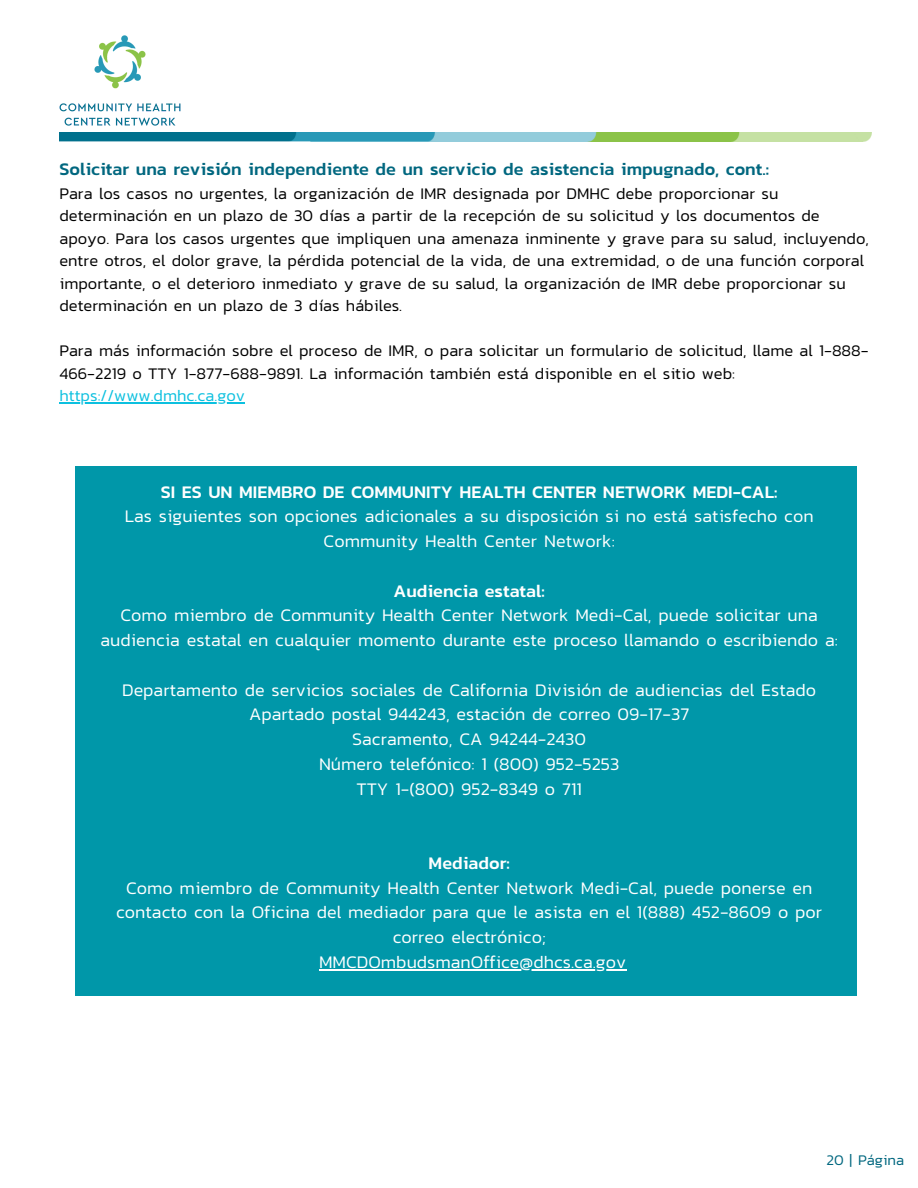
<style>
.page{position:relative;width:918px;height:1188px;background:#fff}
.page>*{position:absolute;margin:0;border:0;box-sizing:border-box;transform-origin:0 0}
.t1{font:300 18px/24.8px "Kanit";color:#fff;text-align:center}
.t2{font:500 18px "Kanit";color:#fff}
.t3{font:500 18px "Kanit";color:#00677f}
.t4{font:300 16.5px/22.5px "Kanit";color:#000}
.t5{font:300 15px "Kanit";color:#00677f}
.s1{color:#0cc0df}
</style>
<div class="page">
<img style="left:59px;top:132px;width:813px;height:9px">
<img style="left:59px;top:35px;width:122px;height:90px">
<hr style="left:59px;top:403px;width:186px;height:1px;background:#0cc0df">
<div style="left:75px;top:466px;width:782px;height:530px;background:#0097a9"></div>
<hr style="left:319px;top:969px;width:307px;height:1px;background:#fff">
<p class="t3" style="left:59px;top:156px;width:711px">Solicitar una revisión independiente de un servicio de asistencia impugnado, cont.:</p>
<p class="t4" style="left:59px;top:182px;width:811px">Para los casos no urgentes, la organización de IMR designada por DMHC debe proporcionar su determinación en un plazo de 30 días a partir de la recepción de su solicitud y los documentos de apoyo. Para los casos urgentes que impliquen una amenaza inminente y grave para su salud, incluyendo, entre otros, el dolor grave, la pérdida potencial de la vida, de una extremidad, o de una función corporal importante, o el deterioro inmediato y grave de su salud, la organización de IMR debe proporcionar su determinación en un plazo de 3 días hábiles.</p>
<p class="t4" style="left:59px;top:339px;width:811px">Para más información sobre el proceso de IMR, o para solicitar un formulario de solicitud, llame al 1-888-<br>466-2219 o TTY 1-877-688-9891. La información también está disponible en el sitio web: <span class="s1">https://www.dmhc.ca.gov</span></p>
<p class="t2" style="left:161px;top:478px;width:618px">SI ES UN MIEMBRO DE COMMUNITY HEALTH CENTER NETWORK MEDI-CAL:</p>
<p class="t1" style="left:125px;top:504px;width:690px">Las siguientes son opciones adicionales a su disposición si no está satisfecho con<br>Community Health Center Network:</p>
<p class="t2" style="left:394px;top:577px;width:153px">Audiencia estatal:</p>
<p class="t1" style="left:101px;top:603px;width:739px">Como miembro de Community Health Center Network Medi-Cal, puede solicitar una audiencia estatal en cualquier momento durante este proceso llamando o escribiendo a:</p>
<p class="t1" style="left:122px;top:677px;width:696px">Departamento de servicios sociales de California División de audiencias del Estado</p>
<p class="t1" style="left:249px;top:702px;width:442px">Apartado postal 944243, estación de correo 09-17-37</p>
<p class="t1" style="left:352px;top:726px;width:235px">Sacramento, CA 94244-2430</p>
<p class="t1" style="left:319px;top:751px;width:302px">Número telefónico: 1 (800) 952-5253</p>
<p class="t1" style="left:356px;top:776px;width:227px">TTY 1-(800) 952-8349 o 711</p>
<p class="t2" style="left:429px;top:849px;width:83px">Mediador:</p>
<p class="t1" style="left:116px;top:875px;width:708px">Como miembro de Community Health Center Network Medi-Cal, puede ponerse en contacto con la Oficina del mediador para que le asista en el 1(888) 452-8609 o por correo electrónico;</p>
<p class="t1" style="left:319px;top:949px;width:309px">MMCDOmbudsmanOffice@dhcs.ca.gov</p>
<p class="t5" style="left:827px;top:1148px;width:79px">20 | Página</p>
</div>
